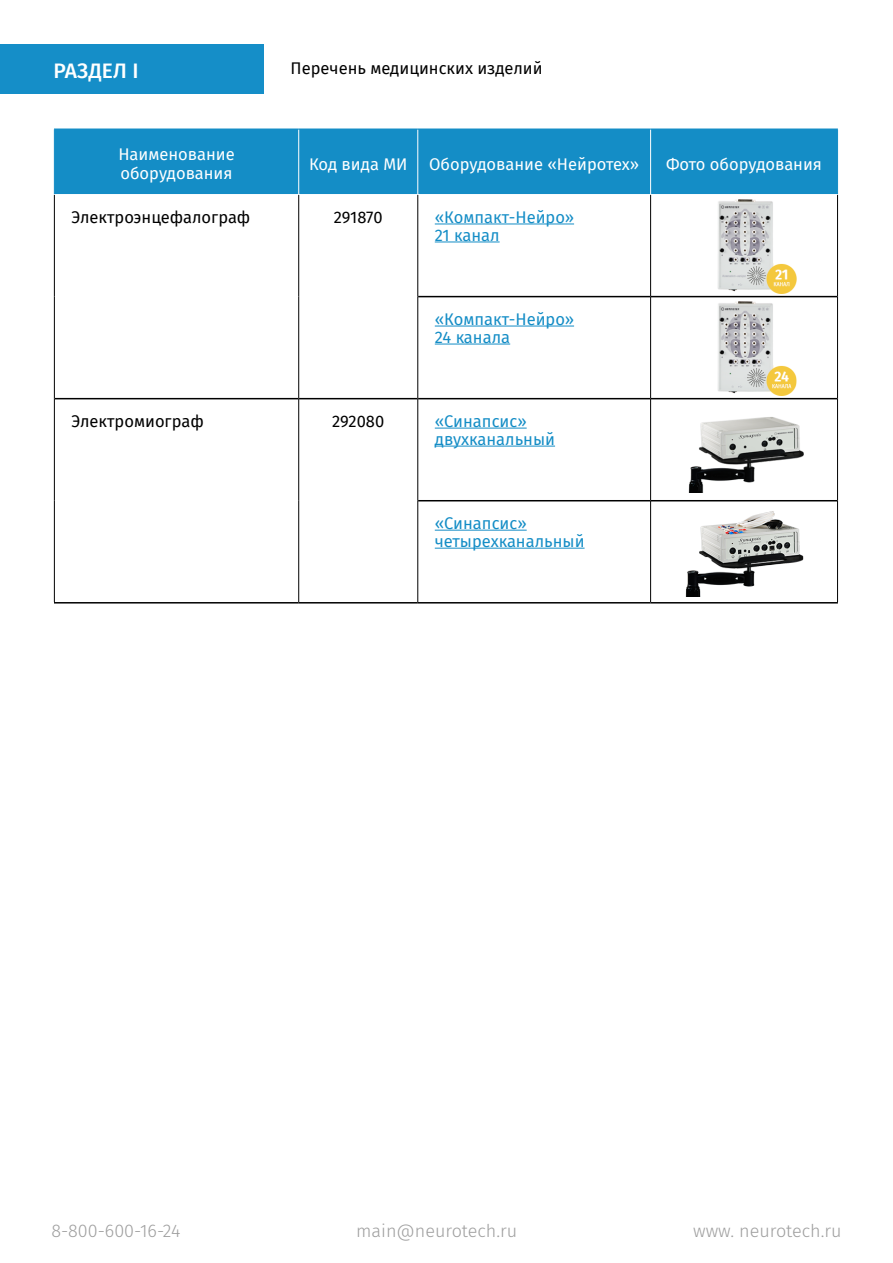
<style>
.page{position:relative;width:893px;height:1263px;background:#fff}
.page>*{position:absolute;margin:0;border:0;box-sizing:border-box;transform-origin:0 0}
.t1{font:500 21px "Fira Sans";letter-spacing:.01em;color:#fff}
.t2{font:300 18px "Fira Sans";color:#9e9e9e}
.t3{font:16.5px/18px "Fira Sans";color:#148dc6}
.t4{font:16.5px/18px "Fira Sans";color:#fff}
.t5{font:16.5px "Fira Sans";color:#000}
</style>
<div class="page">
<div style="left:55px;top:130px;width:782px;height:64px;background:#148dc6"></div>
<hr style="left:418px;top:296px;width:232px;height:1px;background:#000">
<hr style="left:651px;top:296px;width:186px;height:1px;background:#000">
<hr style="left:55px;top:398px;width:243px;height:1px;background:#000">
<hr style="left:299px;top:398px;width:118px;height:1px;background:#000">
<hr style="left:418px;top:398px;width:232px;height:1px;background:#000">
<hr style="left:651px;top:398px;width:186px;height:1px;background:#000">
<hr style="left:418px;top:500px;width:232px;height:1px;background:#000">
<hr style="left:651px;top:500px;width:186px;height:1px;background:#000">
<hr style="left:54px;top:602px;width:245px;height:1px;background:#000">
<hr style="left:299px;top:602px;width:119px;height:1px;background:#000">
<hr style="left:418px;top:602px;width:233px;height:1px;background:#000">
<hr style="left:651px;top:602px;width:187px;height:1px;background:#000">
<hr style="left:298px;top:129px;width:1px;height:65px;background:#fff">
<hr style="left:417px;top:129px;width:1px;height:65px;background:#fff">
<hr style="left:650px;top:129px;width:1px;height:65px;background:#fff">
<hr style="left:54px;top:195px;width:1px;height:102px;background:#000">
<hr style="left:298px;top:195px;width:1px;height:102px;background:#000">
<hr style="left:417px;top:195px;width:1px;height:102px;background:#000">
<hr style="left:650px;top:195px;width:1px;height:102px;background:#000">
<hr style="left:837px;top:195px;width:1px;height:102px;background:#000">
<hr style="left:54px;top:297px;width:1px;height:102px;background:#000">
<hr style="left:298px;top:297px;width:1px;height:102px;background:#000">
<hr style="left:417px;top:297px;width:1px;height:102px;background:#000">
<hr style="left:650px;top:297px;width:1px;height:102px;background:#000">
<hr style="left:837px;top:297px;width:1px;height:102px;background:#000">
<hr style="left:54px;top:399px;width:1px;height:102px;background:#000">
<hr style="left:298px;top:399px;width:1px;height:102px;background:#000">
<hr style="left:417px;top:399px;width:1px;height:102px;background:#000">
<hr style="left:650px;top:399px;width:1px;height:102px;background:#000">
<hr style="left:837px;top:399px;width:1px;height:102px;background:#000">
<hr style="left:54px;top:501px;width:1px;height:101px;background:#000">
<hr style="left:298px;top:501px;width:1px;height:101px;background:#000">
<hr style="left:417px;top:501px;width:1px;height:101px;background:#000">
<hr style="left:650px;top:501px;width:1px;height:101px;background:#000">
<hr style="left:837px;top:501px;width:1px;height:101px;background:#000">
<hr style="left:54px;top:129px;width:245px;height:1px;background:#148dc6">
<hr style="left:54px;top:129px;width:1px;height:65px;background:#148dc6">
<hr style="left:299px;top:129px;width:119px;height:1px;background:#148dc6">
<hr style="left:418px;top:129px;width:233px;height:1px;background:#148dc6">
<hr style="left:651px;top:129px;width:187px;height:1px;background:#148dc6">
<hr style="left:837px;top:129px;width:1px;height:65px;background:#148dc6">
<hr style="left:435px;top:224px;width:139px;height:1px;background:#148dc6">
<hr style="left:435px;top:242px;width:65px;height:1px;background:#148dc6">
<hr style="left:435px;top:326px;width:139px;height:1px;background:#148dc6">
<hr style="left:435px;top:344px;width:75px;height:1px;background:#148dc6">
<hr style="left:435px;top:428px;width:92px;height:1px;background:#148dc6">
<hr style="left:435px;top:446px;width:120px;height:1px;background:#148dc6">
<hr style="left:435px;top:530px;width:92px;height:1px;background:#148dc6">
<hr style="left:435px;top:548px;width:150px;height:1px;background:#148dc6">
<div style="left:0;top:44px;width:263px;height:50px;background:#158ec8"></div>
<img style="left:718px;top:199px;width:79px;height:94px">
<img style="left:718px;top:301px;width:79px;height:94px">
<img style="left:672px;top:399px;width:147px;height:93px">
<img style="left:685px;top:511px;width:119px;height:85px">
<p class="t1" style="left:53px;top:54px;width:87px">РАЗДЕЛ I</p>
<p class="t5" style="left:291px;top:56px;width:254px">Перечень медицинских изделий</p>
<p class="t4" style="left:118px;top:145px;width:118px">Наименование оборудования</p>
<p class="t4" style="left:309px;top:154px;width:100px">Код вида МИ</p>
<p class="t4" style="left:429px;top:154px;width:212px">Оборудование «Нейротех»</p>
<p class="t4" style="left:666px;top:154px;width:157px">Фото оборудования</p>
<p class="t5" style="left:71px;top:204px;width:181px">Электроэнцефалограф</p>
<p class="t5" style="left:334px;top:204px;width:50px">291870</p>
<p class="t3" style="left:435px;top:208px;width:141px">«Компакт-Нейро»<br>21 канал</p>
<p class="t3" style="left:435px;top:310px;width:141px">«Компакт-Нейро»<br>24 канала</p>
<p class="t5" style="left:71px;top:409px;width:134px">Электромиограф</p>
<p class="t5" style="left:332px;top:409px;width:53px">292080</p>
<p class="t3" style="left:435px;top:412px;width:122px">«Синапсис» двухканальный</p>
<p class="t3" style="left:435px;top:514px;width:151px">«Синапсис» четырехканальный</p>
<p class="t2" style="left:51px;top:1218px;width:131px">8-800-600-16-24</p>
<p class="t2" style="left:356px;top:1218px;width:163px">main@neurotech.ru</p>
<p class="t2" style="left:693px;top:1218px;width:150px">www. neurotech.ru</p>
</div>
